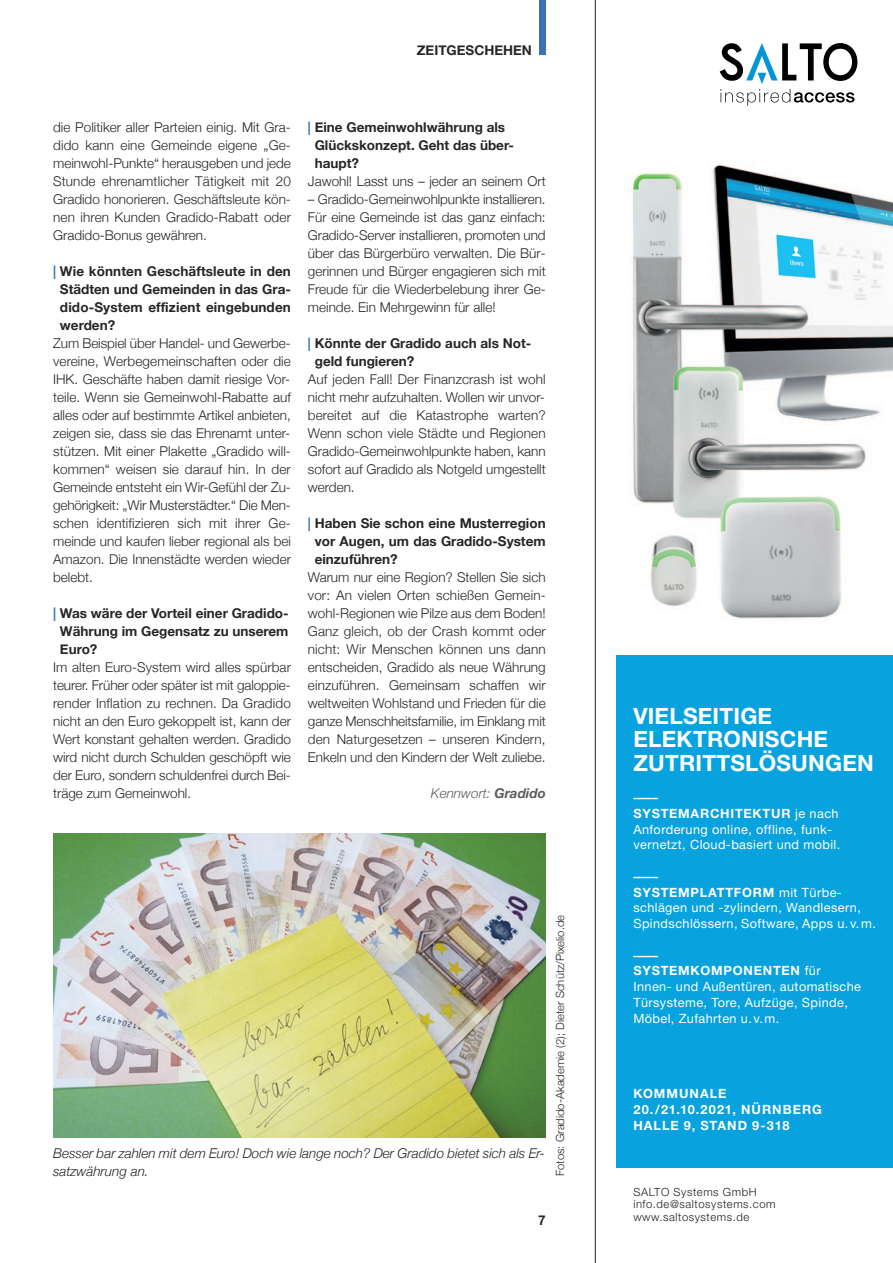
<style>
.page{position:relative;width:893px;height:1263px;background:#fff}
.page>*{position:absolute;margin:0;border:0;box-sizing:border-box;transform-origin:0 0}
.t1{font:700 22.5px/23.2px "Helvetica Neue";letter-spacing:.01em;color:#fff}
.t2{font:300 13.5px/18px "Helvetica Neue";color:#272526;text-align:justify}
.t3{font:700 13.5px/18px "Helvetica Neue";color:#272526;text-align:justify}
.t4{font:italic 300 13.5px/18px "Helvetica Neue";color:#272526}
.t5{font:italic 300 13.5px "Helvetica Neue";color:#5d5c5c}
.t6{font:12.75px/15.8px "Helvetica Neue";letter-spacing:.03em;color:#fff}
.t7{font:700 12.75px/15.8px "Helvetica Neue";letter-spacing:.08em;color:#fff}
.t8{font:300 11.25px/12.8px "Helvetica Neue";letter-spacing:.05em;color:#231f20}
.t9{font:300 11.25px "Helvetica Neue";color:#272526}
.s1{color:#3873b9}
.s2{font-weight:700}
.s3{font-weight:500}
</style>
<div class="page">
<div style="left:539px;top:0;width:7px;height:55px;background:#3873b9"></div>
<img style="left:632px;top:163px;width:261px;height:456px">
<div style="left:616px;top:655px;width:277px;height:513px;background:#08a2de"></div>
<svg style="left:720px;top:43px;width:137px;height:63px"></svg>
<hr style="left:595px;top:0;width:1px;height:1263px;background:#231f20">
<img style="left:53px;top:834px;width:493px;height:303px">
<p class="t3" style="left:417px;top:40px;width:116px">ZEitGESchEhEn</p>
<p class="t2" style="left:53px;top:118px;width:239px">die Politiker aller Parteien einig. Mit Gra&shy;dido kann eine Gemeinde eigene „Ge&shy;meinwohl-Punkte“ herausgeben und jede Stunde ehrenamtlicher Tätigkeit mit 20<br>Gradido honorieren. Geschäftsleute kön&shy;nen ihren Kunden Gradido-Rabatt oder Gradido-Bonus gewähren.</p>
<p class="t3" style="left:60px;top:262px;width:232px;text-indent:-7px"><span class="s1">|</span> wie könnten Geschäftsleute in den Städten und Gemeinden in das Gra&shy;dido-System effizient eingebunden werden?</p>
<p class="t2" style="left:53px;top:334px;width:239px">Zum Beispiel über Handel- und Gewerbe&shy;vereine, Werbegemeinschaften oder die IHK. Geschäfte haben damit riesige Vor&shy;teile. Wenn sie Gemeinwohl-Rabatte auf alles oder auf bestimmte Artikel anbieten, zeigen sie, dass sie das Ehrenamt unter&shy;stützen. Mit einer Plakette „Gradido will&shy;kommen“ weisen sie darauf hin. In der Gemeinde entsteht ein Wir-Gefühl der Zu&shy;gehörigkeit: „Wir Musterstädter.“ Die Men&shy;schen identifizieren sich mit ihrer Ge&shy;meinde und kaufen lieber regional als bei Amazon. Die Innenstädte werden wieder belebt.</p>
<p class="t3" style="left:60px;top:604px;width:230px;text-indent:-7px"><span class="s1">|</span> was wäre der Vorteil einer Gradido&shy;währung im Gegensatz zu unserem Euro?</p>
<p class="t2" style="left:53px;top:658px;width:239px">Im alten Euro-System wird alles spürbar teurer. Früher oder später ist mit galoppie&shy;render Inflation zu rechnen. Da Gradido nicht an den Euro gekoppelt ist, kann der Wert konstant gehalten werden. Gradido wird nicht durch Schulden geschöpft wie der Euro, sondern schuldenfrei durch Bei&shy;träge zum Gemeinwohl.</p>
<p class="t3" style="left:315px;top:118px;width:201px;text-align:left;text-indent:-7px"><span class="s1">|</span> Eine Gemeinwohlwährung als<br>Glückskonzept. Geht das über&shy;haupt?</p>
<p class="t2" style="left:308px;top:172px;width:239px">Jawohl! Lasst uns – jeder an seinem Ort</p>
<p class="t2" style="left:308px;top:190px;width:239px">– Gradido-Gemeinwohlpunkte installieren.<br>Für eine Gemeinde ist das ganz einfach:<br>Gradido-Server installieren, promoten und über das Bürgerbüro verwalten. Die Bür&shy;gerinnen und Bürger engagieren sich mit Freude für die Wiederbelebung ihrer Ge&shy;meinde. Ein Mehrgewinn für alle!</p>
<p class="t3" style="left:315px;top:334px;width:218px;text-indent:-7px"><span class="s1">|</span> Könnte der Gradido auch als not&shy;geld fungieren?</p>
<p class="t2" style="left:308px;top:370px;width:239px">Auf jeden Fall! Der Finanzcrash ist wohl nicht mehr aufzuhalten. Wollen wir unvor&shy;bereitet auf die Katastrophe warten?<br>Wenn schon viele Städte und Regionen Gradido-Gemeinwohlpunkte haben, kann sofort auf Gradido als Notgeld umgestellt werden.</p>
<p class="t3" style="left:315px;top:514px;width:232px;text-indent:-7px"><span class="s1">|</span> haben Sie schon eine Musterregion vor augen, um das Gradido-System einzuführen?</p>
<p class="t2" style="left:308px;top:568px;width:239px">Warum nur eine Region? Stellen Sie sich vor: An vielen Orten schießen Gemein&shy;wohl-Regionen wie Pilze aus dem Boden!<br>Ganz gleich, ob der Crash kommt oder nicht: Wir Menschen können uns dann entscheiden, Gradido als neue Währung einzuführen. Gemeinsam schaffen wir weltweiten Wohlstand und Frieden für die ganze Menschheitsfamilie, im Einklang mit den Naturgesetzen – unseren Kindern, Enkeln und den Kindern der Welt zuliebe.</p>
<p class="t5" style="left:431px;top:785px;width:116px">Kennwort: <span class="s2">Gradido</span></p>
<p class="t4" style="left:53px;top:1144px;width:493px">Besser bar zahlen mit dem Euro! Doch wie lange noch? Der Gradido bietet sich als Er&shy;satzwährung an.</p>
<p class="t9" style="left:553px;top:1176px;width:262px;rotate:-90deg">Fotos: Gradido-Akademie (2); Dieter Schütz/Pixelio.de</p>
<p class="t3" style="left:538px;top:1211px;width:9px">7</p>
<h1 class="t1" style="left:633px;top:704px;width:242px">VIELSEITIGE<br>ELEKTRONISCHE<br>ZUTRITTSLÖSUNGEN</h1>
<p class="t6" style="left:633px;top:789px;width:208px"><span class="s3">––––<br></span><span class="s2">SYSTEMARCHITEKTUR</span> je nach<br>Anforderung online, offline, funk&shy;vernetzt, Cloud-basiert und mobil.</p>
<p class="t6" style="left:633px;top:868px;width:244px"><span class="s3">––––<br></span><span class="s2">SYSTEMPLATTFORM</span> mit Türbe&shy;schlägen und -zylindern, Wandlesern,<br>Spindschlössern, Software, Apps u.v.m.</p>
<p class="t6" style="left:633px;top:947px;width:229px"><span class="s3">––––<br></span><span class="s2">SYSTEMKOMPONENTEN</span> für<br>Innen- und Außentüren, automatische<br>Türsysteme, Tore, Aufzüge, Spinde,<br>Möbel, Zufahrten u.v.m.</p>
<p class="t7" style="left:633px;top:1085px;width:190px">KOMMUNALE<br>20./21.10.2021, NÜRNBERG<br>HALLE 9, STAND 9-318</p>
<p class="t8" style="left:633px;top:1185px;width:144px">SALTO Systems GmbH info.de@saltosystems.com www.saltosystems.de</p>
</div>
